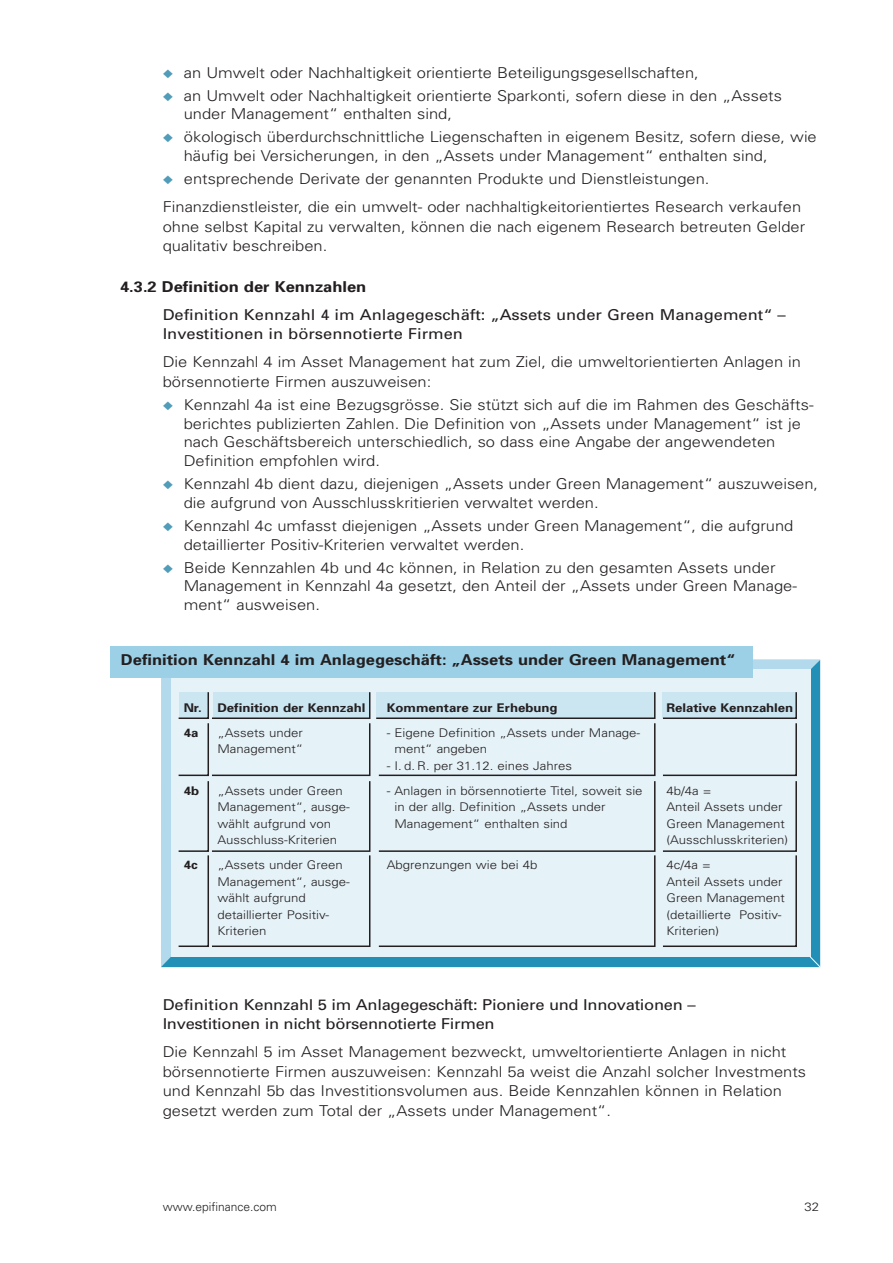
<style>
.page{position:relative;width:893px;height:1263px;background:#fff}
.page>*{position:absolute;margin:0;border:0;box-sizing:border-box;transform-origin:0 0}
.t1{font:300 15px/18.8px "Univers";color:#231f20;scale:1.1 1}
.t2{font:15px/19.5px "Univers";color:#231f20;scale:1.1 1}
.t3{font:700 15px "Univers";color:#231f20;scale:1.1 1}
.t4{font:300 12px/16.5px "Univers";color:#231f20;scale:1.1 1}
.t5{font:700 12px/25px "Univers";color:#231f20;scale:1.1 1}
.t6{font:300 12px "Univers";color:#231f20}
.s1{color:#509cb9}
</style>
<div class="page">
<svg style="left:158px;top:657px;width:663px;height:311px;background:#d4e7f0"></svg>
<div style="left:110px;top:646px;width:642px;height:31px;background:#9bd0e7"></div>
<p class="t1" style="left:163px;top:64px;width:489px"><span class="s1">◆</span> an Umwelt oder Nachhaltigkeit orientierte Beteiligungsgesellschaften,</p>
<p class="t1" style="left:184px;top:87px;width:545px;text-indent:-21px"><span class="s1">◆</span> an Umwelt oder Nachhaltigkeit orientierte Sparkonti, sofern diese in den „Assets under Management“ enthalten sind,</p>
<p class="t1" style="left:184px;top:129px;width:577px;text-indent:-21px"><span class="s1">◆</span> ökologisch überdurchschnittliche Liegenschaften in eigenem Besitz, sofern diese, wie häufig bei Versicherungen, in den „Assets under Management“ enthalten sind,</p>
<p class="t1" style="left:163px;top:166px;width:582px;line-height:28px"><span class="s1">◆</span> entsprechende Derivate der genannten Produkte und Dienstleistungen.<br>Finanzdienstleister, die ein umwelt- oder nachhaltigkeitorientiertes Research verkaufen</p>
<p class="t1" style="left:163px;top:218px;width:585px;line-height:19.5px">ohne selbst Kapital zu verwalten, können die nach eigenem Research betreuten Gelder qualitativ beschreiben.</p>
<p class="t3" style="left:120px;top:281px;width:225px">4.3.2 Definition der Kennzahlen</p>
<p class="t2" style="left:163px;top:306px;width:568px">Definition Kennzahl 4 im Anlagegeschäft: „Assets under Green Management“ –<br>Investitionen in börsennotierte Firmen</p>
<p class="t1" style="left:163px;top:354px;width:582px;line-height:19.5px">Die Kennzahl 4 im Asset Management hat zum Ziel, die umweltorientierten Anlagen in börsennotierte Firmen auszuweisen:</p>
<p class="t1" style="left:184px;top:397px;width:574px;text-indent:-21px"><span class="s1">◆</span> Kennzahl 4a ist eine Bezugsgrösse. Sie stützt sich auf die im Rahmen des Geschäfts&shy;berichtes publizierten Zahlen. Die Definition von „Assets under Management“ ist je nach Geschäftsbereich unterschiedlich, so dass eine Angabe der angewendeten Definition empfohlen wird.</p>
<p class="t1" style="left:184px;top:476px;width:578px;text-indent:-21px"><span class="s1">◆</span> Kennzahl 4b dient dazu, diejenigen „Assets under Green Management“ auszuweisen, die aufgrund von Ausschlusskritierien verwaltet werden.</p>
<p class="t1" style="left:184px;top:518px;width:556px;text-indent:-21px"><span class="s1">◆</span> Kennzahl 4c umfasst diejenigen „Assets under Green Management“, die aufgrund detaillierter Positiv-Kriterien verwaltet werden.</p>
<p class="t1" style="left:184px;top:559px;width:559px;text-indent:-21px"><span class="s1">◆</span> Beide Kennzahlen 4b und 4c können, in Relation zu den gesamten Assets under<br>Management in Kennzahl 4a gesetzt, den Anteil der „Assets under Green Manage&shy;ment“ ausweisen.</p>
<p class="t3" style="left:121px;top:654px;width:560px">Definition Kennzahl 4 im Anlagegeschäft: „Assets under Green Management“</p>
<p class="t5" style="left:184px;top:696px;width:18px">Nr.<br>4a</p>
<p class="t5" style="left:184px;top:779px;width:16px">4b</p>
<p class="t5" style="left:184px;top:853px;width:14px">4c</p>
<p class="t5" style="left:217px;top:696px;width:136px">Definition der Kennzahl</p>
<p class="t4" style="left:217px;top:725px;width:80px">„Assets under<br>Management“</p>
<p class="t4" style="left:217px;top:783px;width:122px">„Assets under Green<br>Management“, ausge&shy;wählt aufgrund von<br>Ausschluss-Kriterien</p>
<p class="t4" style="left:217px;top:858px;width:122px">„Assets under Green<br>Management“, ausge&shy;wählt aufgrund detaillierter Positiv-<br>Kriterien</p>
<p class="t5" style="left:387px;top:696px;width:157px">Kommentare zur Erhebung</p>
<p class="t4" style="left:394px;top:725px;width:225px;text-indent:-8px">- Eigene Definition „Assets under Manage&shy;ment“ angeben</p>
<p class="t4" style="left:387px;top:758px;width:170px">- I. d. R. per 31.12. eines Jahres</p>
<p class="t4" style="left:394px;top:783px;width:227px;text-indent:-8px">- Anlagen in börsennotierte Titel, soweit sie in der allg. Definition „Assets under<br>Management“ enthalten sind</p>
<p class="t4" style="left:387px;top:858px;width:139px">Abgrenzungen wie bei 4b</p>
<p class="t5" style="left:666px;top:696px;width:117px">Relative Kennzahlen</p>
<p class="t4" style="left:666px;top:783px;width:112px">4b/4a =<br>Anteil Assets under<br>Green Management (Ausschlusskriterien)</p>
<p class="t4" style="left:666px;top:858px;width:109px">4c/4a =<br>Anteil Assets under<br>Green Management (detaillierte Positiv-<br>Kriterien)</p>
<p class="t2" style="left:163px;top:996px;width:486px">Definition Kennzahl 5 im Anlagegeschäft: Pioniere und Innovationen –<br>Investitionen in nicht börsennotierte Firmen</p>
<p class="t1" style="left:163px;top:1043px;width:586px;line-height:19.5px">Die Kennzahl 5 im Asset Management bezweckt, umweltorientierte Anlagen in nicht börsennotierte Firmen auszuweisen: Kennzahl 5a weist die Anzahl solcher Investments und Kennzahl 5b das Investitionsvolumen aus. Beide Kennzahlen können in Relation gesetzt werden zum Total der „Assets under Management“.</p>
<p class="t6" style="left:163px;top:1202px;width:116px">www.epifinance.com</p>
<p class="t4" style="left:804px;top:1199px;width:15px">32</p>
</div>
